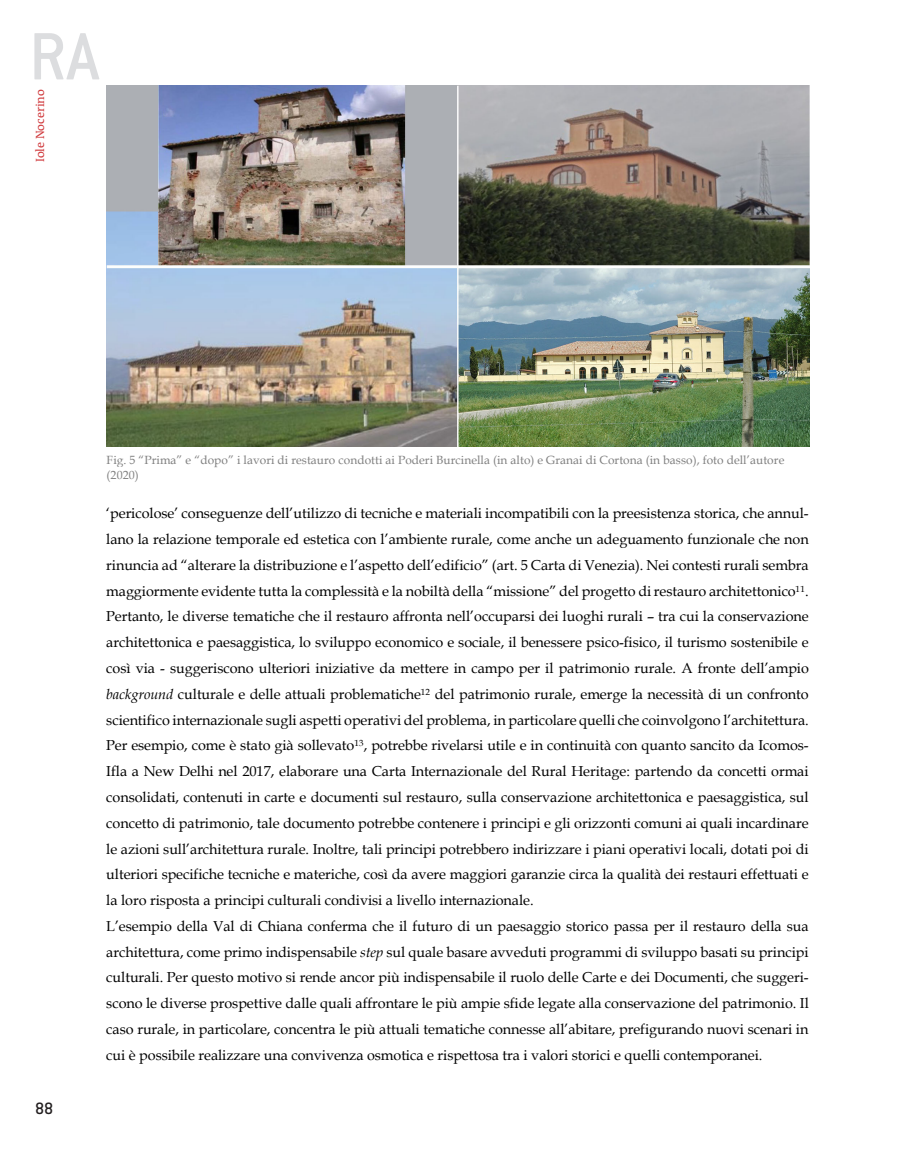
<style>
.page{position:relative;width:915px;height:1149px;background:#fff}
.page>*{position:absolute;margin:0;border:0;box-sizing:border-box;transform-origin:0 0}
.t1{font:500 73.35px "Conduit ITC";color:#dcdddf}
.t2{font:500 18px "Conduit ITC";color:#231f20}
.t3{font:14.4px/25.8px "Book Antiqua";letter-spacing:-.005em;color:#000}
.t4{font:12px "The Antiqua B5";color:#d03a3d}
.t5{font:11.85px/14.4px "Book Antiqua";letter-spacing:.005em;color:#7f7f7f}
.s1{font-style:italic}
</style>
<div class="page">
<img style="left:107px;top:85px;width:701px;height:362px">
<h1 class="t1" style="left:29px;top:15px;width:72px">RA</h1>
<p class="t4" style="left:34px;top:162px;width:74px;rotate:-90deg">Iole Nocerino</p>
<p class="t5" style="left:107px;top:453px;width:679px">Fig. 5 “Prima” e “dopo” i lavori di restauro condotti ai Poderi Burcinella (in alto) e Granai di Cortona (in basso), foto dell’autore (2020)</p>
<p class="t5" style="left:107px;top:475px;width:33px">(2020)</p>
<p class="t2" style="left:35px;top:1097px;width:19px">88</p>
<p class="t3" style="left:106px;top:500px;width:704px">‘pericolose’ conseguenze dell’utilizzo di tecniche e materiali incompatibili con la preesistenza storica, che annul&shy;lano la relazione temporale ed estetica con l’ambiente rurale, come anche un adeguamento funzionale che non rinuncia ad “alterare la distribuzione e l’aspetto dell’edificio” (art. 5 Carta di Venezia). Nei contesti rurali sembra maggiormente evidente tutta la complessità e la nobiltà della “missione” del progetto di restauro architettonico<sup>11</sup>.<br>Pertanto, le diverse tematiche che il restauro affronta nell’occuparsi dei luoghi rurali – tra cui la conservazione architettonica e paesaggistica, lo sviluppo economico e sociale, il benessere psico-fisico, il turismo sostenibile e così via - suggeriscono ulteriori iniziative da mettere in campo per il patrimonio rurale. A fronte dell’ampio <span class="s1">background</span> culturale e delle attuali problematiche<sup>12</sup> del patrimonio rurale, emerge la necessità di un confronto scientifico internazionale sugli aspetti operativi del problema, in particolare quelli che coinvolgono l’architettura.<br>Per esempio, come è stato già sollevato<sup>13</sup>, potrebbe rivelarsi utile e in continuità con quanto sancito da Icomos-Ifla a New Delhi nel 2017, elaborare una Carta Internazionale del Rural Heritage: partendo da concetti ormai consolidati, contenuti in carte e documenti sul restauro, sulla conservazione architettonica e paesaggistica, sul concetto di patrimonio, tale documento potrebbe contenere i principi e gli orizzonti comuni ai quali incardinare le azioni sull’architettura rurale. Inoltre, tali principi potrebbero indirizzare i piani operativi locali, dotati poi di ulteriori specifiche tecniche e materiche, così da avere maggiori garanzie circa la qualità dei restauri effettuati e la loro risposta a principi culturali condivisi a livello internazionale.<br>L’esempio della Val di Chiana conferma che il futuro di un paesaggio storico passa per il restauro della sua architettura, come primo indispensabile <span class="s1">step</span> sul quale basare avveduti programmi di sviluppo basati su principi culturali. Per questo motivo si rende ancor più indispensabile il ruolo delle Carte e dei Documenti, che suggeri&shy;scono le diverse prospettive dalle quali affrontare le più ampie sfide legate alla conservazione del patrimonio. Il caso rurale, in particolare, concentra le più attuali tematiche connesse all’abitare, prefigurando nuovi scenari in cui è possibile realizzare una convivenza osmotica e rispettosa tra i valori storici e quelli contemporanei.</p>
</div>
